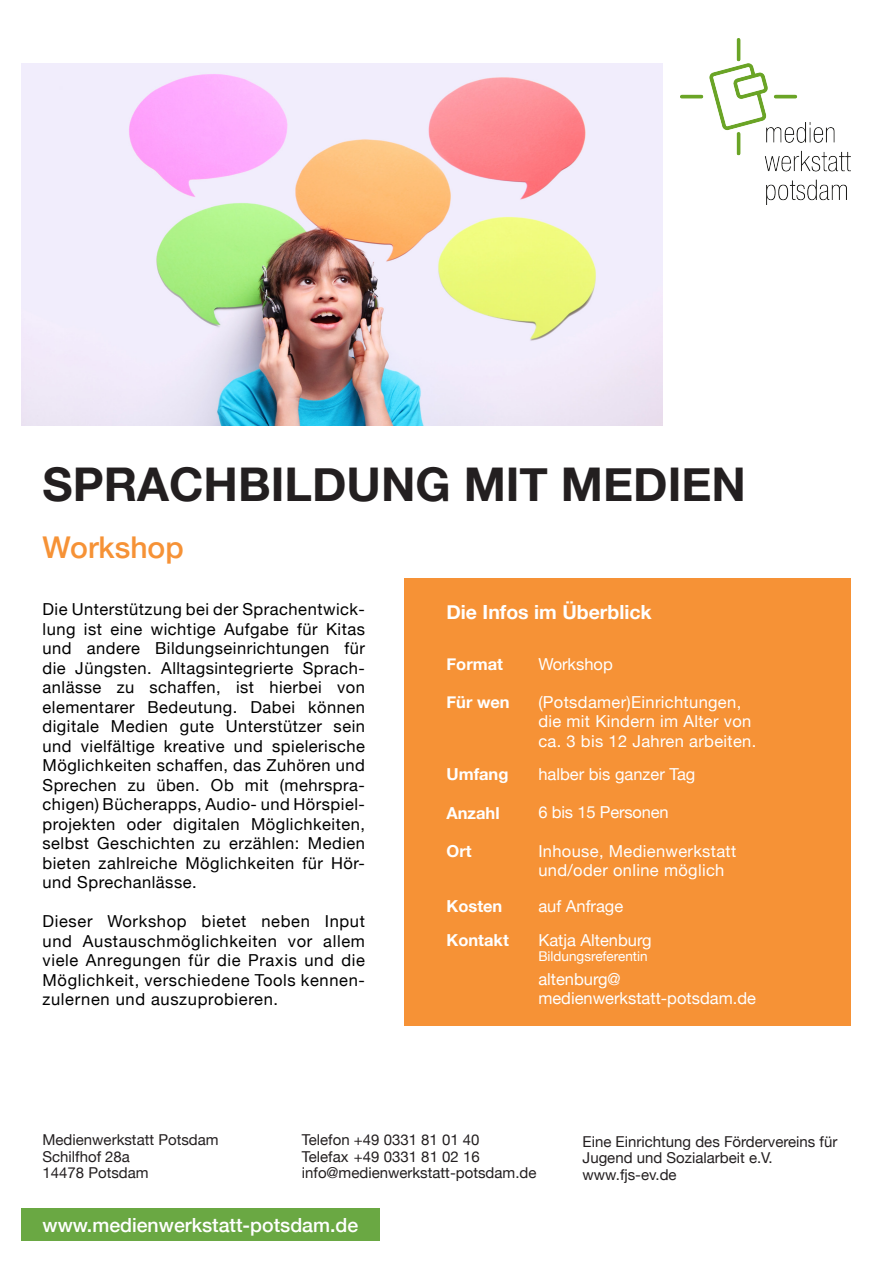
<style>
.page{position:relative;width:893px;height:1263px;background:#fff}
.page>*{position:absolute;margin:0;border:0;box-sizing:border-box;transform-origin:0 0}
.ü1{font:700 46.5px "Helvetica Neue";color:#231f20}
.t1{font:500 30px "Helvetica Neue";color:#f69236}
.t2{font:500 19.5px "Helvetica Neue";color:#fff}
.t3{font:700 19.5px "Helvetica Neue";color:#fff}
.Beschreibung{font:16.5px/19.5px "Helvetica Neue";letter-spacing:.03em;color:#000;text-align:justify}
.Absatzformat_1{font:16.5px "Helvetica Neue";letter-spacing:.02em;color:#fff}
.Absatzformat_1-2{font:16.5px "Helvetica Neue";color:#fff}
.t4{font:700 16.5px "Helvetica Neue";color:#fff}
.Absatzformat_1-3{font:16.5px "Helvetica Neue";letter-spacing:-.01em;color:#fff}
.t5{font:15px/16.5px "Helvetica Neue";color:#231f20}
.t6{font:13.5px "Helvetica Neue";color:#fff}
</style>
<div class="page">
<img style="left:680px;top:38px;width:170px;height:166px">
<div style="left:404px;top:578px;width:446px;height:448px;background:#f69236"></div>
<div style="left:21px;top:1208px;width:358px;height:33px;background:#6aa843"></div>
<img style="left:21px;top:64px;width:641px;height:361px">
<p class="ü1" style="left:43px;top:448px;width:705px">SPRACHBILDUNG MIT MEDIEN</p>
<h2 class="t1" style="left:43px;top:523px;width:143px">Workshop</h2>
<p class="Beschreibung" style="left:43px;top:601px;width:324px">Die Unterstützung bei der Sprachentwick&shy;lung ist eine wichtige Aufgabe für Kitas und andere Bildungseinrichtungen für die Jüngsten. Alltagsintegrierte Sprach&shy;anlässe zu schaffen, ist hierbei von elementarer Bedeutung. Dabei können digitale Medien gute Unterstützer sein und vielfältige kreative und spielerische Möglichkeiten schaffen, das Zuhören und Sprechen zu üben. Ob mit (mehrspra&shy;chigen) Bücherapps, Audio- und Hörspiel&shy;projekten oder digitalen Möglichkeiten, selbst Geschichten zu erzählen: Medien bieten zahlreiche Möglichkeiten für Hör&shy;und Sprechanlässe.</p>
<p class="Beschreibung" style="left:43px;top:913px;width:324px">Dieser Workshop bietet neben Input und Austauschmöglichkeiten vor allem viele Anregungen für die Praxis und die Möglichkeit, verschiedene Tools kennen&shy;zulernen und auszuprobieren.</p>
<p class="t3" style="left:446px;top:596px;width:207px">Die Infos im Überblick</p>
<p class="t4" style="left:446px;top:651px;width:58px">Format</p>
<p class="Absatzformat_1-2" style="left:538px;top:652px;width:76px">Workshop</p>
<p class="t4" style="left:446px;top:689px;width:65px">Für wen</p>
<p class="Absatzformat_1" style="left:538px;top:690px;width:204px">(Potsdamer)Einrichtungen,</p>
<p class="Absatzformat_1" style="left:538px;top:709px;width:215px">die mit Kindern im Alter von</p>
<p class="Absatzformat_1" style="left:538px;top:729px;width:220px">ca. 3 bis 12 Jahren arbeiten.</p>
<p class="t4" style="left:446px;top:762px;width:64px">Umfang</p>
<p class="Absatzformat_1-2" style="left:538px;top:762px;width:159px">halber bis ganzer Tag</p>
<p class="t4" style="left:446px;top:800px;width:55px">Anzahl</p>
<p class="Absatzformat_1-3" style="left:538px;top:800px;width:132px">6 bis 15 Personen</p>
<p class="t4" style="left:446px;top:838px;width:27px">Ort</p>
<p class="Absatzformat_1" style="left:538px;top:839px;width:199px">Inhouse, Medienwerkstatt</p>
<p class="Absatzformat_1" style="left:538px;top:858px;width:188px">und/oder online möglich</p>
<p class="t4" style="left:446px;top:893px;width:57px">Kosten</p>
<p class="Absatzformat_1-2" style="left:538px;top:894px;width:86px">auf Anfrage</p>
<p class="t4" style="left:446px;top:927px;width:64px">Kontakt</p>
<p class="Absatzformat_1-2" style="left:538px;top:928px;width:115px">Katja Altenburg</p>
<p class="t6" style="left:538px;top:946px;width:111px">Bildungsreferentin</p>
<p class="Absatzformat_1-2" style="left:538px;top:967px;width:84px">altenburg@</p>
<p class="Absatzformat_1-2" style="left:538px;top:987px;width:219px">medienwerkstatt-potsdam.de</p>
<p class="t5" style="left:43px;top:1133px;width:178px">Medienwerkstatt Potsdam<br>Schilfhof 28a<br>14478 Potsdam</p>
<p class="t5" style="left:302px;top:1133px;width:236px">Telefon +49 0331 81 01 40<br>Telefax +49 0331 81 02 16 info@medienwerkstatt-potsdam.de</p>
<p class="t2" style="left:43px;top:1209px;width:317px">www.medienwerkstatt-potsdam.de</p>
<p class="t5" style="left:583px;top:1134px;width:256px">Eine Einrichtung des Fördervereins für<br>Jugend und Sozialarbeit e.V. www.fjs-ev.de</p>
</div>
